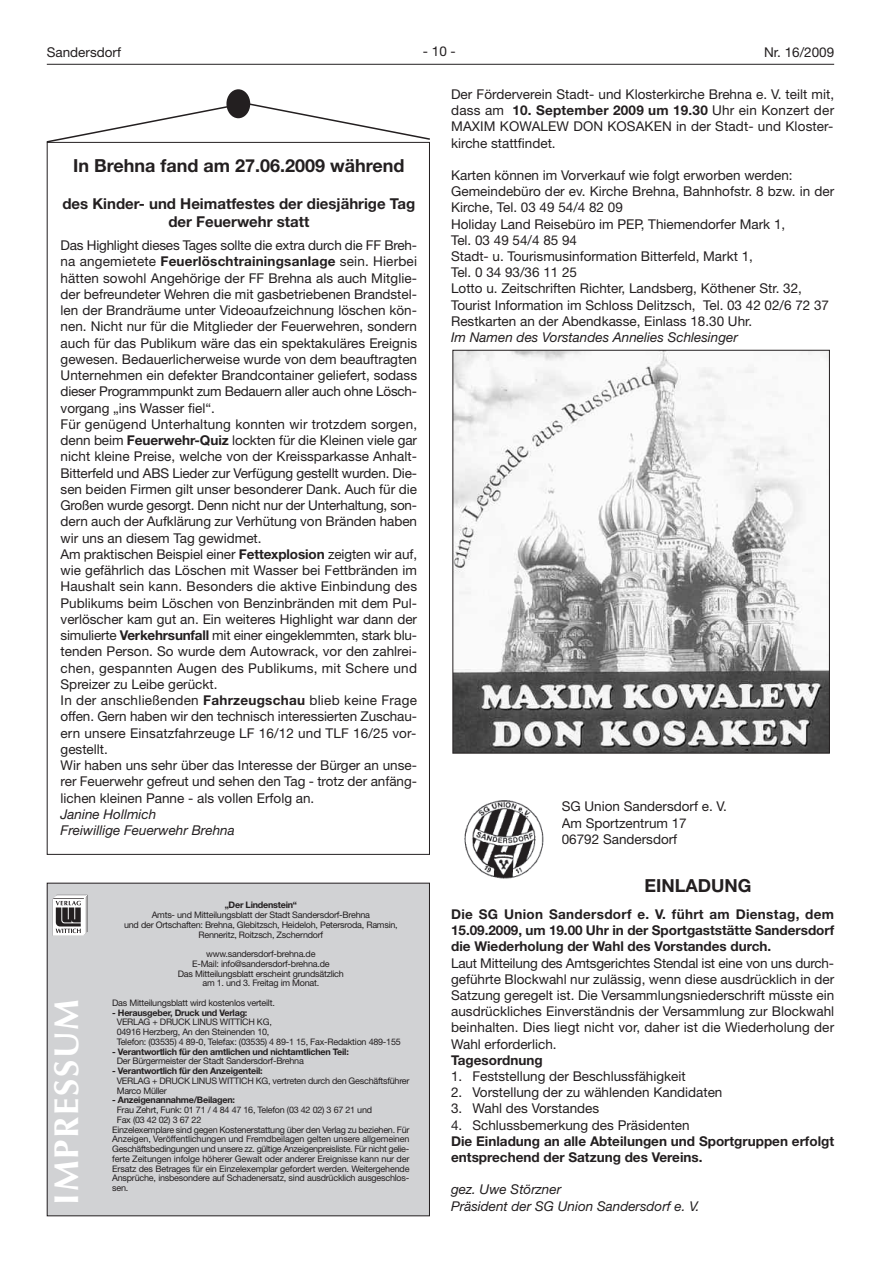
<style>
.page{position:relative;width:881px;height:1263px;background:#fff}
.page>*{position:absolute;margin:0;border:0;box-sizing:border-box;transform-origin:0 0}
.t1{font:700 34.5px "Optima";letter-spacing:.05em;color:#fff}
.t2{font:700 18px "Helvetica Neue LT";color:#231f20}
.t3{font:700 15px/18px "Helvetica Neue LT";color:#231f20;text-align:center}
.t4{font:13.5px/16.2px "Helvetica Neue LT";color:#231f20}
.t5{font:700 13.5px/16.2px "Helvetica Neue LT";color:#231f20;text-align:justify}
.t6{font:italic 13.5px/16.2px "Helvetica Neue LT";color:#231f20}
.t7{font:9px/9.8px "Helvetica Neue LT";letter-spacing:-.025em;color:#231f20;text-align:center}
.t8{font:700 9px "Helvetica Neue LT";letter-spacing:-.025em;color:#231f20}
.s1{font-weight:700}
</style>
<div class="page">
<hr style="left:47px;top:64px;width:786px;height:1px;background:#231f20">
<img style="left:454px;top:352px;width:373px;height:399px">
<div style="left:452px;top:350px;width:377px;height:403px;border:1px solid #231f20"></div>
<div style="left:226px;top:89px;width:24px;height:29px;background:#231f20;border-radius:50%"></div>
<svg style="left:46px;top:100px;width:384px;height:44px"></svg>
<div style="left:47px;top:883px;width:382px;height:333px;background:#d1d2d4"></div>
<svg style="left:53px;top:894px;width:35px;height:42px"></svg>
<img style="left:464px;top:800px;width:80px;height:79px">
<p class="t4" style="left:47px;top:45px;width:76px">Sandersdorf</p>
<p class="t4" style="left:422px;top:45px;width:34px">-10-</p>
<p class="t4" style="left:763px;top:45px;width:71px">Nr. 16/2009</p>
<p class="t4" style="left:451px;top:87px;width:384px;text-align:justify">Der Förderverein Stadt- und Klosterkirche Brehna e. V. teilt mit, dass am <span class="s1">10. September 2009 um 19.30</span> Uhr ein Konzert der MAXIM KOWALEW DON KOSAKEN in der Stadt- und Kloster&shy;kirche stattfindet.</p>
<p class="t4" style="left:451px;top:168px;width:384px">Karten können im Vorverkauf wie folgt erworben werden:<br>Gemeindebüro der ev. Kirche Brehna, Bahnhofstr. 8 bzw. in der Kirche, Tel. 03 49 54/4 82 09<br>Holiday Land Reisebüro im PEP, Thiemendorfer Mark 1,<br>Tel. 03 49 54/4 85 94<br>Stadt- u. Tourismusinformation Bitterfeld, Markt 1,<br>Tel. 0 34 93/36 11 25<br>Lotto u. Zeitschriften Richter, Landsberg, Köthener Str. 32, Tourist Information im Schloss Delitzsch, Tel. 03 42 02/6 72 37<br>Restkarten an der Abendkasse, Einlass 18.30 Uhr.</p>
<p class="t6" style="left:451px;top:330px;width:288px">Im Namen des Vorstandes Annelies Schlesinger</p>
<h2 class="t2" style="left:73px;top:159px;width:333px">In Brehna fand am 27.06.2009 während</h2>
<p class="t3" style="left:62px;top:196px;width:354px">des Kinder- und Heimatfestes der diesjährige Tag der Feuerwehr statt</p>
<p class="t4" style="left:61px;top:238px;width:358px">Das Highlight dieses Tages sollte die extra durch die FF Breh&shy;na angemietete <span class="s1">Feuerlöschtrainingsanlage</span> sein. Hierbei hätten sowohl Angehörige der FF Brehna als auch Mitglie&shy;der befreundeter Wehren die mit gasbetriebenen Brandstel&shy;len der Brandräume unter Videoaufzeichnung löschen kön&shy;nen. Nicht nur für die Mitglieder der Feuerwehren, sondern auch für das Publikum wäre das ein spektakuläres Ereignis gewesen. Bedauerlicherweise wurde von dem beauftragten Unternehmen ein defekter Brandcontainer geliefert, sodass dieser Programmpunkt zum Bedauern aller auch ohne Lösch&shy;vorgang „ins Wasser fiel“.<br>Für genügend Unterhaltung konnten wir trotzdem sorgen, denn beim <span class="s1">Feuerwehr-Quiz</span> lockten für die Kleinen viele gar nicht kleine Preise, welche von der Kreissparkasse Anhalt-Bitterfeld und ABS Lieder zur Verfügung gestellt wurden. Die&shy;sen beiden Firmen gilt unser besonderer Dank. Auch für die Großen wurde gesorgt. Denn nicht nur der Unterhaltung, son&shy;dern auch der Aufklärung zur Verhütung von Bränden haben wir uns an diesem Tag gewidmet.<br>Am praktischen Beispiel einer <span class="s1">Fettexplosion</span> zeigten wir auf, wie gefährlich das Löschen mit Wasser bei Fettbränden im Haushalt sein kann. Besonders die aktive Einbindung des Publikums beim Löschen von Benzinbränden mit dem Pul&shy;verlöscher kam gut an. Ein weiteres Highlight war dann der simulierte <span class="s1">Verkehrsunfall</span> mit einer eingeklemmten, stark blu&shy;tenden Person. So wurde dem Autowrack, vor den zahlrei&shy;chen, gespannten Augen des Publikums, mit Schere und Spreizer zu Leibe gerückt.<br>In der anschließenden <span class="s1">Fahrzeugschau</span> blieb keine Frage offen. Gern haben wir den technisch interessierten Zuschau&shy;ern unsere Einsatzfahrzeuge LF 16/12 und TLF 16/25 vor&shy;gestellt.<br>Wir haben uns sehr über das Interesse der Bürger an unse&shy;rer Feuerwehr gefreut und sehen den Tag - trotz der anfäng&shy;lichen kleinen Panne - als vollen Erfolg an.</p>
<p class="t6" style="left:61px;top:807px;width:176px">Janine Hollmich<br>Freiwillige Feuerwehr Brehna</p>
<p class="t4" style="left:561px;top:800px;width:166px">SG Union Sandersdorf e. V.<br>Am Sportzentrum 17<br>06792 Sandersdorf</p>
<h2 class="t2" style="left:644px;top:879px;width:108px">EINLADUNG</h2>
<p class="t5" style="left:451px;top:907px;width:384px">Die SG Union Sandersdorf e. V. führt am Dienstag, dem 15.09.2009, um 19.00 Uhr in der Sportgaststätte Sandersdorf die Wiederholung der Wahl des Vorstandes durch.</p>
<p class="t4" style="left:451px;top:956px;width:384px;text-align:justify">Laut Mitteilung des Amtsgerichtes Stendal ist eine von uns durch&shy;geführte Blockwahl nur zulässig, wenn diese ausdrücklich in der Satzung geregelt ist. Die Versammlungsniederschrift müsste ein ausdrückliches Einverständnis der Versammlung zur Blockwahl beinhalten. Dies liegt nicht vor, daher ist die Wiederholung der Wahl erforderlich.</p>
<p class="t5" style="left:451px;top:1053px;width:93px">Tagesordnung</p>
<p class="t4" style="left:451px;top:1069px;width:236px">1. Feststellung der Beschlussfähigkeit</p>
<p class="t4" style="left:451px;top:1085px;width:273px">2. Vorstellung der zu wählenden Kandidaten</p>
<p class="t4" style="left:451px;top:1102px;width:149px">3. Wahl des Vorstandes</p>
<p class="t4" style="left:451px;top:1118px;width:240px">4. Schlussbemerkung des Präsidenten</p>
<p class="t5" style="left:451px;top:1134px;width:384px">Die Einladung an alle Abteilungen und Sportgruppen erfolgt entsprechend der Satzung des Vereins.</p>
<p class="t6" style="left:451px;top:1183px;width:250px">gez. Uwe Störzner<br>Präsident der SG Union Sandersdorf e. V.</p>
<p class="t8" style="left:224px;top:902px;width:74px">„Der Lindenstein“</p>
<p class="t7" style="left:124px;top:911px;width:275px">Amts- und Mitteilungsblatt der Stadt Sandersdorf-Brehna<br>und der Ortschaften: Brehna, Glebitzsch, Heideloh, Petersroda, Ramsin,<br>Renneritz, Roitzsch, Zscherndorf</p>
<p class="t7" style="left:178px;top:950px;width:167px">www.sandersdorf-brehna.de<br>E-Mail: info@sandersdorf-brehna.de<br>Das Mitteilungsblatt erscheint grundsätzlich am 1. und 3. Freitag im Monat.</p>
<p class="t7" style="left:112px;top:999px;width:164px">Das Mitteilungsblatt wird kostenlos verteilt.</p>
<p class="t8" style="left:112px;top:1009px;width:137px">- Herausgeber, Druck und Verlag:</p>
<p class="t7" style="left:117px;top:1018px;width:285px;text-align:left">VERLAG + DRUCK LINUS WITTICH KG,<br>04916 Herzberg, An den Steinenden 10,<br>Telefon: (03535) 4 89-0, Telefax: (03535) 4 89-1 15, Fax-Redaktion 489-155</p>
<p class="t8" style="left:112px;top:1048px;width:238px">- Verantwortlich für den amtlichen und nichtamtlichen Teil:</p>
<p class="t7" style="left:117px;top:1057px;width:188px">Der Bürgermeister der Stadt Sandersdorf-Brehna</p>
<p class="t8" style="left:112px;top:1068px;width:152px">- Verantwortlich für den Anzeigenteil:</p>
<p class="t7" style="left:117px;top:1077px;width:294px;text-align:left">VERLAG + DRUCK LINUS WITTICH KG, vertreten durch den Geschäftsführer<br>Marco Müller</p>
<p class="t8" style="left:112px;top:1097px;width:124px">- Anzeigenannahme/Beilagen:</p>
<p class="t7" style="left:117px;top:1106px;width:257px">Frau Zehrt, Funk: 01 71 / 4 84 47 16, Telefon (03 42 02) 3 67 21 und</p>
<p class="t7" style="left:117px;top:1116px;width:86px">Fax (03 42 02) 3 67 22</p>
<p class="t7" style="left:112px;top:1125px;width:299px">Einzelexemplare sind gegen Kostenerstattung über den Verlag zu beziehen. Für</p>
<p class="t7" style="left:112px;top:1135px;width:299px">Anzeigen, Veröffentlichungen und Fremdbeilagen gelten unsere allgemeinen</p>
<p class="t7" style="left:112px;top:1145px;width:298px">Geschäftsbedingungen und unsere zz. gültige Anzeigenpreisliste. Für nicht gelie-</p>
<p class="t7" style="left:112px;top:1155px;width:299px">ferte Zeitungen infolge höherer Gewalt oder anderer Ereignisse kann nur der</p>
<p class="t7" style="left:112px;top:1164px;width:299px">Ersatz des Betrages für ein Einzelexemplar gefordert werden. Weitergehende</p>
<p class="t7" style="left:112px;top:1174px;width:298px">Ansprüche, insbesondere auf Schadenersatz, sind ausdrücklich ausgeschlos-</p>
<p class="t7" style="left:112px;top:1184px;width:18px">sen.</p>
<h1 class="t1" style="left:52px;top:1204px;width:207px;rotate:-90deg">IMPRESSUM</h1>
</div>
